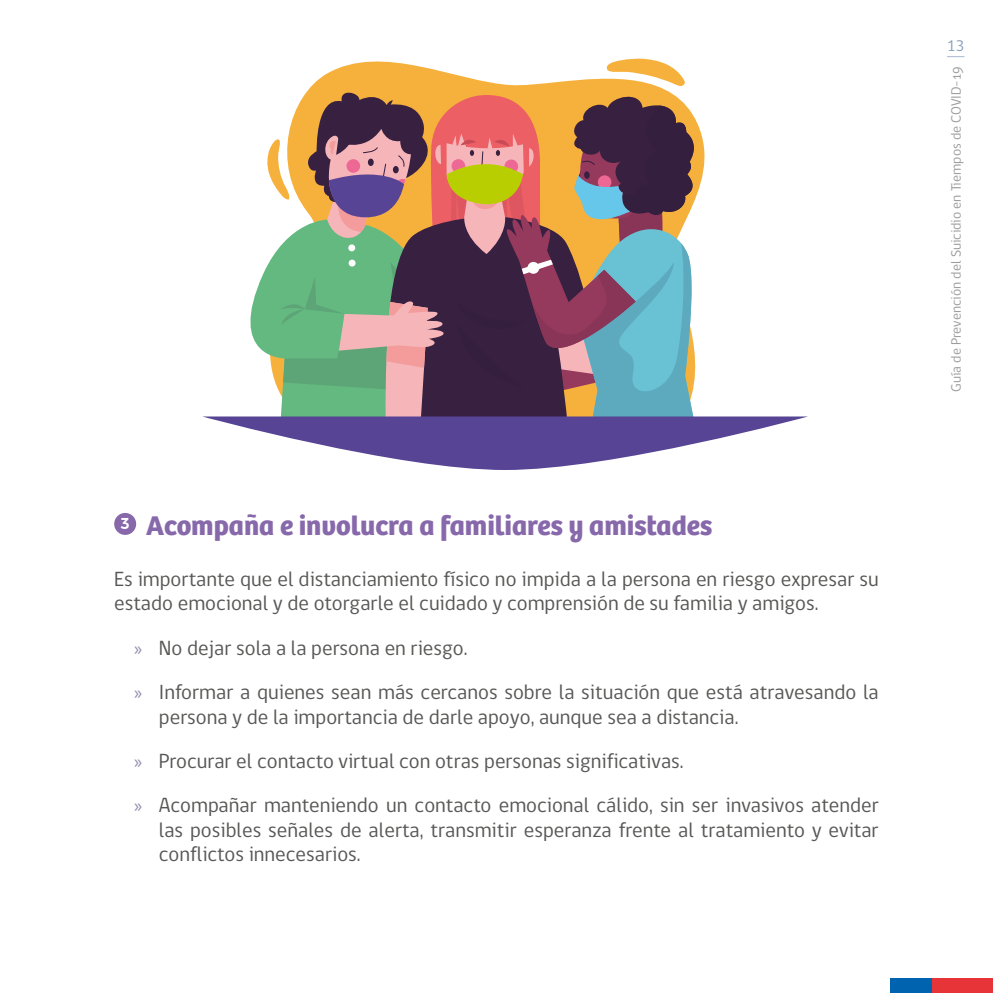
<style>
.page{position:relative;width:993px;height:993px;background:#fff}
.page>*{position:absolute;margin:0;border:0;box-sizing:border-box;transform-origin:0 0}
.t1{font:700 28px "Bree";color:#8769ab}
.t2{font:21px/44.3px "gob CL";color:#575756}
.t3{font:15.75px "gob CL";color:#859fba}
.t4{font:14px "gob CL";color:#9d9d9c}
.s1{font-family:"Myriad Pro";font-size:19.25px;color:#8c8aa9}
</style>
<div class="page">
<svg style="left:947px;top:56px;width:17px;height:1px"></svg>
<div style="left:889px;top:977px;width:43px;height:15px;background:#0063af"></div>
<div style="left:932px;top:977px;width:60px;height:15px;background:#e73439"></div>
<div style="left:114px;top:512px;width:22px;height:22px;background:#8769ab;border-radius:50%"></div>
<svg style="left:202px;top:58px;width:605px;height:412px"></svg>
<h1 class="t1" style="left:121px;top:508px;width:592px"><sup>3</sup> Acompaña e involucra a familiares y amistades</h1>
<p class="t2" style="left:114px;top:566px;width:765px;line-height:24.5px">Es importante que el distanciamiento físico no impida a la persona en riesgo expresar su estado emocional y de otorgarle el cuidado y comprensión de su familia y amigos.</p>
<p class="t2" style="left:134px;top:625px;width:746px"><span class="s1">»</span> No dejar sola a la persona en riesgo.<br><span class="s1">»</span> Informar a quienes sean más cercanos sobre la situación que está atravesando la</p>
<p class="t2" style="left:134px;top:694px;width:746px;text-indent:25px">persona y de la importancia de darle apoyo, aunque sea a distancia.<br><span class="s1">»</span> Procurar el contacto virtual con otras personas significativas.<br><span class="s1">»</span> Acompañar manteniendo un contacto emocional cálido, sin ser invasivos atender</p>
<p class="t2" style="left:159px;top:817px;width:721px;line-height:24.5px">las posibles señales de alerta, transmitir esperanza frente al tratamiento y evitar conflictos innecesarios.</p>
<p class="t3" style="left:946px;top:35px;width:18px">13</p>
<p class="t4" style="left:946px;top:392px;width:327px;rotate:-90deg">Guía de Prevención del Suicidio en Tiempos de COVID-19</p>
</div>
